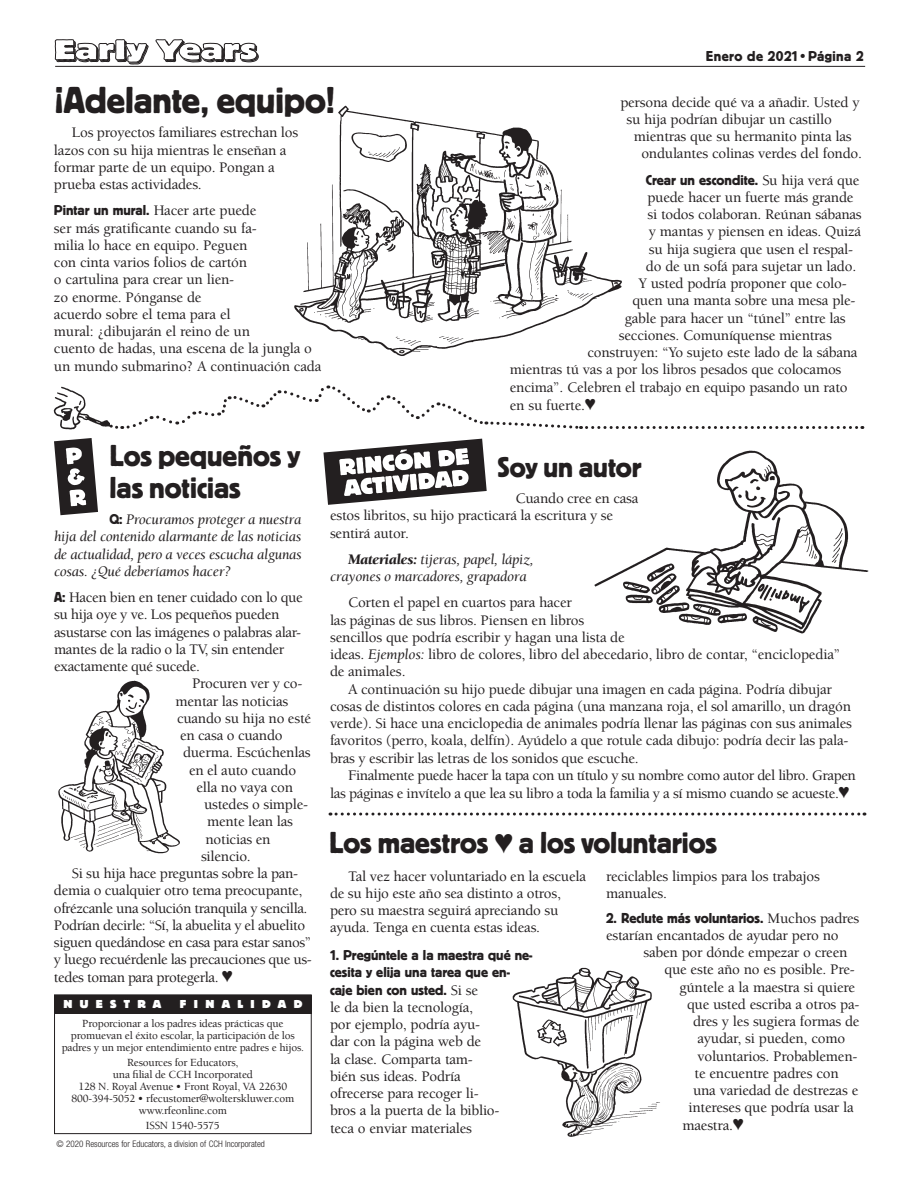
<style>
.page{position:relative;width:918px;height:1188px;background:#fff}
.page>*{position:absolute;margin:0;border:0;box-sizing:border-box;transform-origin:0 0}
.t1{font:39px "Platz";color:#231f20}
.t2{font:31.5px/31.5px "Platz";color:#231f20}
.t3{font:30px "Platz";color:#231f20}
.t4{font:700 29.7px "Platz";color:#fff;scale:1.24 1}
.t5{font:500 15px/17.2px "Berkeley Std";letter-spacing:-.015em;color:#231f20}
.t6{font:italic 15px/17.2px "Berkeley Std";letter-spacing:-.015em;color:#231f20}
.t7{font:15px "Platz";color:#231f20}
.t8{font:15px "Platz";letter-spacing:.025em;color:#231f20}
.t9{font:700 12px "Platz";letter-spacing:.61em;color:#fff}
.t10{font:500 11.25px/12px "Berkeley Std";letter-spacing:-.015em;color:#231f20;text-align:center}
.t11{font:300 condensed 9px "Helvetica Neue";color:#231f20}
.s1{font-family:"Berkeley Std";font-weight:500}
.s2{font-family:"Platz";font-weight:400}
.s3{font-family:"Platz";font-style:normal}
.s4{font-weight:900}
.s5{font-weight:400;font-style:italic}
</style>
<div class="page">
<svg style="left:330px;top:813px;width:535px;height:3px"></svg>
<svg style="left:110px;top:385px;width:753px;height:44px"></svg>
<svg style="left:55px;top:39px;width:94px;height:26px"></svg>
<svg style="left:155px;top:39px;width:104px;height:24px"></svg>
<hr style="left:55px;top:66px;width:810px;height:1px;background:#231f20">
<div style="left:54px;top:995px;width:258px;height:18px;background:#231f20"></div>
<div style="left:54px;top:994px;width:258px;height:140px;border:1px solid #231f20"></div>
<svg style="left:54px;top:438px;width:44px;height:77px"></svg>
<svg style="left:323px;top:439px;width:164px;height:66px"></svg>
<img style="left:594px;top:450px;width:275px;height:183px">
<img style="left:294px;top:105px;width:328px;height:251px">
<img style="left:58px;top:680px;width:122px;height:174px">
<img style="left:512px;top:967px;width:148px;height:170px">
<img style="left:53px;top:386px;width:57px;height:44px">
<h3 class="t4" style="left:54px;top:33px;width:165px">Early Years</h3>
<h1 class="t8" style="left:706px;top:48px;width:159px">Enero de 2021•Página 2</h1>
<h2 class="t1" style="left:54px;top:79px;width:283px">¡Adelante, equipo!</h2>
<p class="t5" style="left:620px;top:94px;width:241px">persona decide qué va a añadir. Usted y</p>
<p class="t5" style="left:626px;top:111px;width:207px">su hija podrían dibujar un castillo</p>
<p class="t5" style="left:634px;top:128px;width:219px">mientras que su hermanito pinta las</p>
<p class="t5" style="left:641px;top:145px;width:222px">ondulantes colinas verdes del fondo.</p>
<p class="t7" style="left:646px;top:171px;width:215px">Crear un escondite. <span class="s1">Su hija verá que</span></p>
<p class="t5" style="left:647px;top:189px;width:208px">puede hacer un fuerte más grande</p>
<p class="t5" style="left:647px;top:206px;width:216px">si todos colaboran. Reúnan sábanas</p>
<p class="t5" style="left:649px;top:223px;width:214px">y mantas y piensen en ideas. Quizá</p>
<p class="t5" style="left:649px;top:241px;width:206px">su hija sugiera que usen el respal-</p>
<p class="t5" style="left:646px;top:258px;width:212px">do de un sofá para sujetar un lado.</p>
<p class="t5" style="left:638px;top:275px;width:210px">Y usted podría proponer que colo-</p>
<p class="t5" style="left:632px;top:292px;width:225px">quen una manta sobre una mesa ple-</p>
<p class="t5" style="left:625px;top:310px;width:222px">gable para hacer un “túnel” entre las</p>
<p class="t5" style="left:619px;top:327px;width:214px">secciones. Comuníquense mientras</p>
<p class="t5" style="left:587px;top:344px;width:272px">construyen: “Yo sujeto este lado de la sábana</p>
<p class="t5" style="left:510px;top:361px;width:333px">mientras tú vas a por los libros pesados que colocamos</p>
<p class="t5" style="left:510px;top:379px;width:339px">encima”. Celebren el trabajo en equipo pasando un rato</p>
<p class="t5" style="left:510px;top:397px;width:87px">en su fuerte.♥</p>
<p class="t5" style="left:54px;top:124px;width:246px;text-indent:18px">Los proyectos familiares estrechan los lazos con su hija mientras le enseñan a formar parte de un equipo. Pongan a prueba estas actividades.</p>
<p class="t5" style="left:54px;top:202px;width:269px"><span class="s2">Pintar un mural.</span> Hacer arte puede<br>ser más gratificante cuando su fa-<br>milia lo hace en equipo. Peguen<br>con cinta varios folios de cartón<br>o cartulina para crear un lien-<br>zo enorme. Pónganse de<br>acuerdo sobre el tema para el<br>mural: ¿dibujarán el reino de un<br>cuento de hadas, una escena de la jungla o un mundo submarino? A continuación cada</p>
<h2 class="t2" style="left:110px;top:440px;width:192px">Los pequeños y las noticias</h2>
<p class="t6" style="left:54px;top:511px;width:249px;text-align:justify;text-indent:56px"><span class="s3">Q:</span> Procuramos proteger a nuestra hija del contenido alarmante de las noticias de actualidad, pero a veces escucha algunas cosas. ¿Qué deberíamos hacer?</p>
<p class="t5" style="left:54px;top:589px;width:250px"><span class="s2">A:</span> Hacen bien en tener cuidado con lo que</p>
<p class="t5" style="left:54px;top:606px;width:227px">su hija oye y ve. Los pequeños pueden</p>
<p class="t5" style="left:54px;top:624px;width:249px">asustarse con las imágenes o palabras alar-</p>
<p class="t5" style="left:54px;top:641px;width:232px">mantes de la radio o la TV, sin entender</p>
<p class="t5" style="left:54px;top:658px;width:148px">exactamente qué sucede.</p>
<p class="t5" style="left:192px;top:675px;width:112px">Procuren ver y co-</p>
<p class="t5" style="left:176px;top:693px;width:114px">mentar las noticias</p>
<p class="t5" style="left:177px;top:710px;width:136px">cuando su hija no esté</p>
<p class="t5" style="left:180px;top:727px;width:104px">en casa o cuando</p>
<p class="t5" style="left:183px;top:744px;width:129px">duerma. Escúchenlas</p>
<p class="t5" style="left:189px;top:762px;width:109px">en el auto cuando</p>
<p class="t5" style="left:196px;top:779px;width:98px">ella no vaya con</p>
<p class="t5" style="left:204px;top:796px;width:106px">ustedes o simple-</p>
<p class="t5" style="left:207px;top:813px;width:87px">mente lean las</p>
<p class="t5" style="left:206px;top:831px;width:66px">noticias en</p>
<p class="t5" style="left:201px;top:848px;width:51px">silencio.</p>
<p class="t5" style="left:72px;top:865px;width:228px">Si su hija hace preguntas sobre la pan-</p>
<p class="t5" style="left:54px;top:882px;width:250px">demia o cualquier otro tema preocupante,</p>
<p class="t5" style="left:54px;top:900px;width:255px">ofrézcanle una solución tranquila y sencilla.</p>
<p class="t5" style="left:54px;top:917px;width:253px">Podrían decirle: “Sí, la abuelita y el abuelito</p>
<p class="t5" style="left:54px;top:934px;width:259px">siguen quedándose en casa para estar sanos”</p>
<p class="t5" style="left:54px;top:951px;width:259px">y luego recuérdenle las precauciones que us-</p>
<p class="t5" style="left:54px;top:969px;width:180px">tedes toman para protegerla. ♥</p>
<p class="t9" style="left:63px;top:998px;width:99px">NUESTRA</p>
<p class="t9" style="left:180px;top:998px;width:124px">FINALIDAD</p>
<p class="t10" style="left:62px;top:1018px;width:244px">Proporcionar a los padres ideas prácticas que promuevan el éxito escolar, la participación de los padres y un mejor entendimiento entre padres e hijos.</p>
<p class="t10" style="left:71px;top:1057px;width:224px">Resources for Educators,<br>una filial de CCH Incorporated<br>128 N. Royal Avenue • Front Royal, VA 22630<br>800-394-5052 • rfecustomer@wolterskluwer.com www.rfeonline.com</p>
<p class="t10" style="left:146px;top:1120px;width:75px">ISSN 1540-5575</p>
<p class="t11" style="left:57px;top:1139px;width:210px">© 2020 Resources for Educators, a division of CCH Incorporated</p>
<h2 class="t3" style="left:497px;top:451px;width:146px">Soy un autor</h2>
<p class="t5" style="left:330px;top:490px;width:310px;text-indent:185px">Cuando cree en casa estos libritos, su hijo practicará la escritura y se sentirá autor.</p>
<p class="t6" style="left:330px;top:551px;width:205px;text-indent:18px"><span class="s4">Materiales:</span> tijeras, papel, lápiz, crayones o marcadores, grapadora</p>
<p class="t5" style="left:348px;top:594px;width:226px">Corten el papel en cuartos para hacer</p>
<p class="t5" style="left:330px;top:612px;width:256px">las páginas de sus libros. Piensen en libros</p>
<p class="t5" style="left:330px;top:629px;width:296px">sencillos que podría escribir y hagan una lista de</p>
<p class="t5" style="left:330px;top:646px;width:512px">ideas. <span class="s5">Ejemplos:</span> libro de colores, libro del abecedario, libro de contar, “enciclopedia”</p>
<p class="t5" style="left:330px;top:663px;width:77px">de animales.</p>
<p class="t5" style="left:348px;top:681px;width:486px">A continuación su hijo puede dibujar una imagen en cada página. Podría dibujar</p>
<p class="t5" style="left:330px;top:698px;width:523px">cosas de distintos colores en cada página (una manzana roja, el sol amarillo, un dragón</p>
<p class="t5" style="left:330px;top:715px;width:524px">verde). Si hace una enciclopedia de animales podría llenar las páginas con sus animales</p>
<p class="t5" style="left:330px;top:732px;width:520px">favoritos (perro, koala, delfín). Ayúdelo a que rotule cada dibujo: podría decir las pala-</p>
<p class="t5" style="left:330px;top:750px;width:310px">bras y escribir las letras de los sonidos que escuche.</p>
<p class="t5" style="left:348px;top:767px;width:509px">Finalmente puede hacer la tapa con un título y su nombre como autor del libro. Grapen</p>
<p class="t5" style="left:330px;top:785px;width:521px">las páginas e invítelo a que lea su libro a toda la familia y a sí mismo cuando se acueste.♥</p>
<h2 class="t2" style="left:329px;top:827px;width:389px">Los maestros ♥ a los voluntarios</h2>
<p class="t5" style="left:330px;top:868px;width:258px;text-indent:18px">Tal vez hacer voluntariado en la escuela de su hijo este año sea distinto a otros, pero su maestra seguirá apreciando su ayuda. Tenga en cuenta estas ideas.</p>
<p class="t5" style="left:330px;top:947px;width:204px"><span class="s2">1. Pregúntele a la maestra qué ne&shy;cesita y elija una tarea que en&shy;caje bien con usted.</span> Si se<br>le da bien la tecnología,<br>por ejemplo, podría ayu-<br>dar con la página web de<br>la clase. Comparta tam-<br>bién sus ideas. Podría<br>ofrecerse para recoger li-<br>bros a la puerta de la biblio-<br>teca o enviar materiales</p>
<p class="t5" style="left:606px;top:868px;width:215px">reciclables limpios para los trabajos manuales.</p>
<p class="t7" style="left:606px;top:909px;width:255px">2. Reclute más voluntarios. <span class="s1">Muchos padres</span></p>
<p class="t5" style="left:606px;top:927px;width:234px">estarían encantados de ayudar pero no</p>
<p class="t5" style="left:644px;top:944px;width:206px">saben por dónde empezar o creen</p>
<p class="t5" style="left:664px;top:961px;width:192px">que este año no es posible. Pre-</p>
<p class="t5" style="left:680px;top:979px;width:177px">gúntele a la maestra si quiere</p>
<p class="t5" style="left:687px;top:996px;width:174px">que usted escriba a otros pa-</p>
<p class="t5" style="left:693px;top:1013px;width:168px">dres y les sugiera formas de</p>
<p class="t5" style="left:698px;top:1030px;width:149px">ayudar, si pueden, como</p>
<p class="t5" style="left:698px;top:1048px;width:161px">voluntarios. Probablemen-</p>
<p class="t5" style="left:694px;top:1065px;width:146px">te encuentre padres con</p>
<p class="t5" style="left:693px;top:1082px;width:167px">una variedad de destrezas e</p>
<p class="t5" style="left:688px;top:1099px;width:167px">intereses que podría usar la</p>
<p class="t5" style="left:682px;top:1117px;width:63px">maestra.♥</p>
</div>
